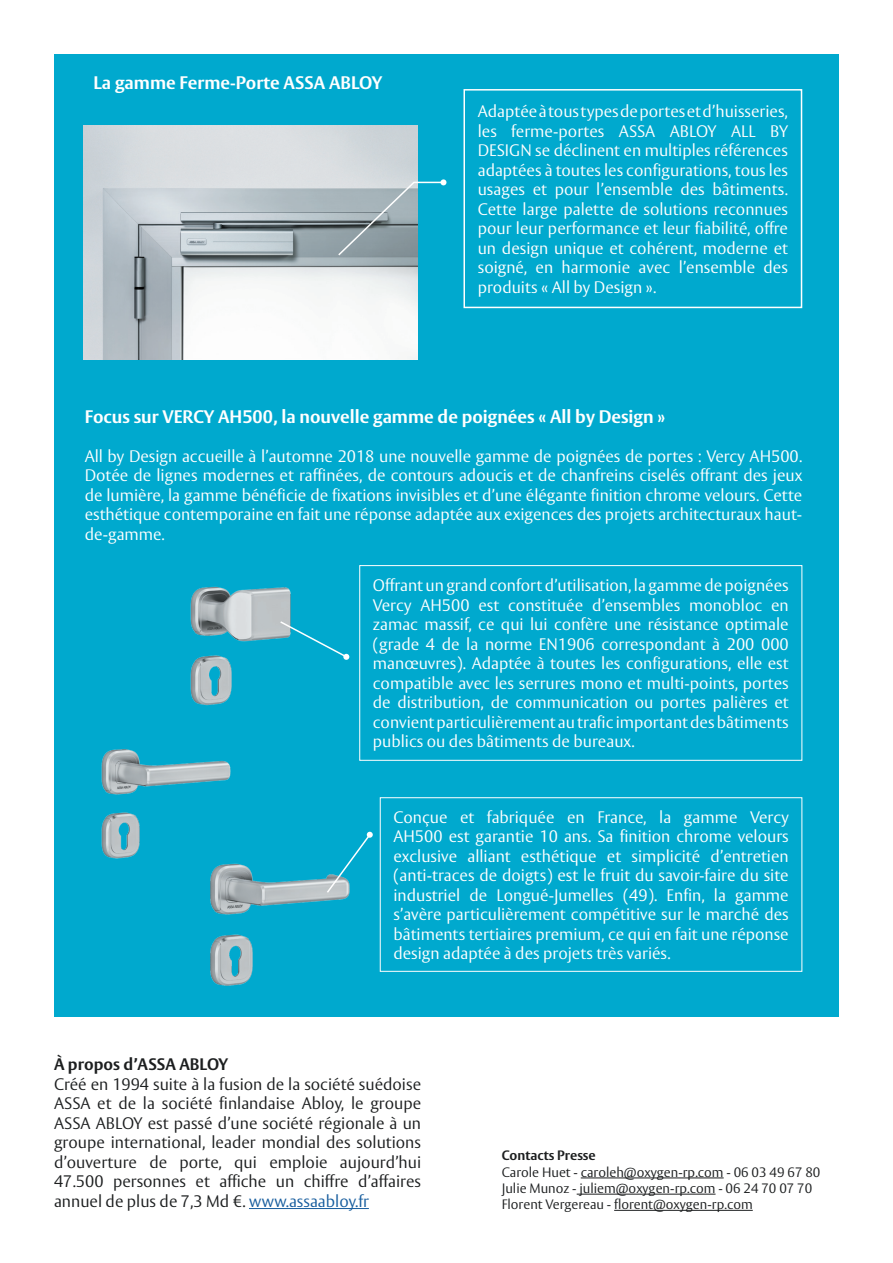
<style>
.page{position:relative;width:893px;height:1263px;background:#fff}
.page>*{position:absolute;margin:0;border:0;box-sizing:border-box;transform-origin:0 0}
.t1{font:700 18px "ASSA Vesta";color:#fff}
.t2{font:300 16.5px/19.5px "ASSA Vesta";color:#fff;text-align:justify}
.t3{font:300 16.5px/19.5px "ASSA Vesta";color:#1c1e1f;text-align:justify}
.t4{font:700 16.5px "ASSA Vesta";color:#1c1e1f}
.t5{font:300 13.5px/16.2px "ASSA Vesta";color:#1c1e1f}
.t6{font:700 13.5px "ASSA Vesta";color:#1c1e1f}
.s1{color:#175d9e}
</style>
<div class="page">
<div style="left:54px;top:54px;width:785px;height:962px;background:#00a9ce"></div>
<img style="left:101px;top:749px;width:130px;height:109px">
<img style="left:190px;top:586px;width:160px;height:120px">
<img style="left:109px;top:840px;width:271px;height:146px">
<div style="left:359px;top:565px;width:443px;height:196px;border:1px solid #fff"></div>
<div style="left:380px;top:797px;width:422px;height:175px;border:1px solid #fff"></div>
<hr style="left:581px;top:1177px;width:143px;height:1px;background:#1c1e1f">
<hr style="left:577px;top:1194px;width:139px;height:1px;background:#1c1e1f">
<hr style="left:614px;top:1210px;width:139px;height:1px;background:#1c1e1f">
<hr style="left:249px;top:1208px;width:120px;height:1px;background:#175d9e">
<img style="left:84px;top:126px;width:333px;height:234px">
<svg style="left:337px;top:179px;width:109px;height:78px"></svg>
<div style="left:463px;top:89px;width:339px;height:219px;border:2px solid #fff"></div>
<svg style="left:279px;top:620px;width:70px;height:40px"></svg>
<svg style="left:325px;top:832px;width:48px;height:62px"></svg>
<p class="t1" style="left:94px;top:72px;width:290px">La gamme Ferme-Porte ASSA ABLOY</p>
<p class="t2" style="left:478px;top:102px;width:312px">Adaptée à tous types de portes et d’huisseries, les ferme-portes ASSA ABLOY ALL BY DESIGN se déclinent en multiples références adaptées à toutes les configurations, tous les usages et pour l’ensemble des bâtiments.<br>Cette large palette de solutions reconnues pour leur performance et leur fiabilité, offre un design unique et cohérent, moderne et soigné, en harmonie avec l’ensemble des produits « All by Design ».</p>
<p class="t1" style="left:85px;top:405px;width:582px">Focus sur VERCY AH500, la nouvelle gamme de poignées « All by Design »</p>
<p class="t2" style="left:85px;top:447px;width:719px">All by Design accueille à l’automne 2018 une nouvelle gamme de poignées de portes : Vercy AH500.<br>Dotée de lignes modernes et raffinées, de contours adoucis et de chanfreins ciselés offrant des jeux de lumière, la gamme bénéficie de fixations invisibles et d’une élégante finition chrome velours. Cette esthétique contemporaine en fait une réponse adaptée aux exigences des projets architecturaux haut&shy;de-gamme.</p>
<p class="t2" style="left:373px;top:576px;width:417px">Offrant un grand confort d’utilisation, la gamme de poignées Vercy AH500 est constituée d’ensembles monobloc en zamac massif, ce qui lui confère une résistance optimale (grade 4 de la norme EN1906 correspondant à 200 000 manœuvres). Adaptée à toutes les configurations, elle est compatible avec les serrures mono et multi-points, portes de distribution, de communication ou portes palières et convient particulièrement au trafic important des bâtiments publics ou des bâtiments de bureaux.</p>
<p class="t2" style="left:393px;top:808px;width:397px">Conçue et fabriquée en France, la gamme Vercy AH500 est garantie 10 ans. Sa finition chrome velours exclusive alliant esthétique et simplicité d’entretien (anti-traces de doigts) est le fruit du savoir-faire du site industriel de Longué-Jumelles (49). Enfin, la gamme s’avère particulièrement compétitive sur le marché des bâtiments tertiaires premium, ce qui en fait une réponse design adaptée à des projets très variés.</p>
<p class="t4" style="left:54px;top:1054px;width:176px">À propos d’ASSA ABLOY</p>
<p class="t3" style="left:54px;top:1075px;width:369px">Créé en 1994 suite à la fusion de la société suédoise ASSA et de la société finlandaise Abloy, le groupe ASSA ABLOY est passé d’une société régionale à un groupe international, leader mondial des solutions d’ouverture de porte, qui emploie aujourd’hui 47.500 personnes et affiche un chiffre d’affaires annuel de plus de 7,3 Md €. <span class="s1">www.assaabloy.fr</span></p>
<p class="t6" style="left:502px;top:1147px;width:96px">Contacts Presse</p>
<p class="t5" style="left:502px;top:1164px;width:320px">Carole Huet - caroleh@oxygen-rp.com - 06 03 49 67 80<br>Julie Munoz - juliem@oxygen-rp.com - 06 24 70 07 70<br>Florent Vergereau - florent@oxygen-rp.com</p>
</div>
